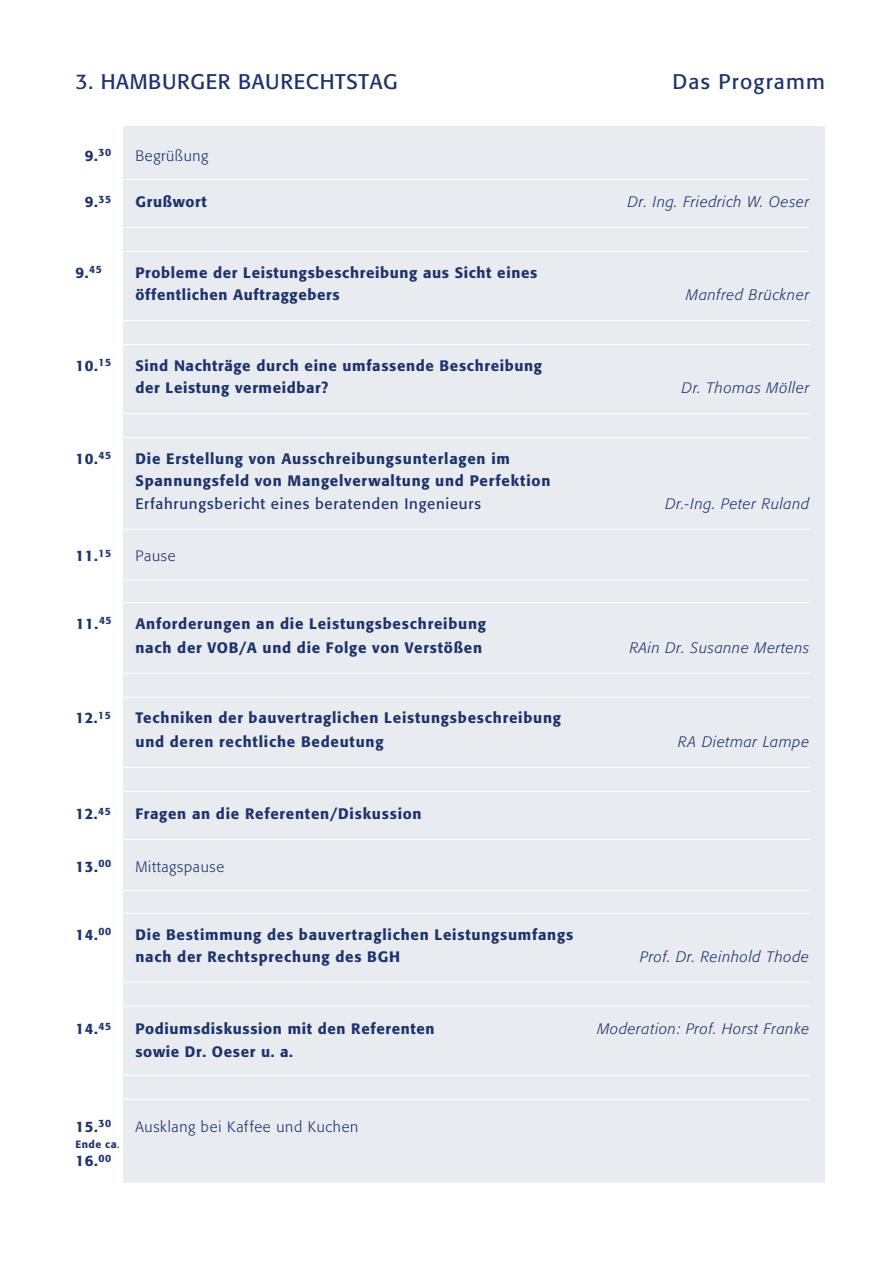
<style>
.page{position:relative;width:893px;height:1263px;background:#fff}
.page>*{position:absolute;margin:0;border:0;box-sizing:border-box;transform-origin:0 0}
.Body{font:21px "Formata BQ";letter-spacing:.035em;color:#1d336b}
.Body-2{font:21px "Formata BQ";letter-spacing:.06em;color:#1d336b}
.Thema_fett{font:500 15px/22.5px "Formata BQ";letter-spacing:.045em;color:#1d336b}
.Body-3{font:500 15px "Formata BQ";letter-spacing:.05em;color:#1d336b}
.Thema_fett-2{font:italic 300 15px "Formata BQ";letter-spacing:.045em;color:#1d336b}
.Body-4{font:300 15px "Formata BQ";letter-spacing:.045em;color:#1d336b}
.Themen_Unterpunkte{font:15px "Formata BQ";letter-spacing:.05em;color:#1d336b}
.Themen_Unterpunkte-2{font:italic 300 15px "Formata BQ";letter-spacing:.045em;color:#1d336b}
.Body-5{font:italic 300 15px "Formata BQ";letter-spacing:.045em;color:#1d336b}
.t1{font:500 10.5px "Formata BQ";letter-spacing:.045em;color:#1d336b}
.s1{font-weight:400}
</style>
<div class="page">
<div style="left:123px;top:126px;width:702px;height:1056px;background:#e8ebf0"></div>
<hr style="left:75px;top:179px;width:734px;height:1px;background:#fff">
<hr style="left:75px;top:227px;width:734px;height:1px;background:#fff">
<hr style="left:75px;top:251px;width:734px;height:1px;background:#fff">
<hr style="left:75px;top:320px;width:734px;height:1px;background:#fff">
<hr style="left:75px;top:344px;width:734px;height:1px;background:#fff">
<hr style="left:75px;top:413px;width:734px;height:1px;background:#fff">
<hr style="left:75px;top:437px;width:734px;height:1px;background:#fff">
<hr style="left:75px;top:529px;width:734px;height:1px;background:#fff">
<hr style="left:75px;top:580px;width:734px;height:1px;background:#fff">
<hr style="left:75px;top:602px;width:734px;height:1px;background:#fff">
<hr style="left:75px;top:673px;width:734px;height:1px;background:#fff">
<hr style="left:75px;top:697px;width:734px;height:1px;background:#fff">
<hr style="left:75px;top:767px;width:734px;height:1px;background:#fff">
<hr style="left:75px;top:791px;width:734px;height:1px;background:#fff">
<hr style="left:75px;top:839px;width:734px;height:1px;background:#fff">
<hr style="left:75px;top:890px;width:734px;height:1px;background:#fff">
<hr style="left:75px;top:913px;width:734px;height:1px;background:#fff">
<hr style="left:75px;top:982px;width:734px;height:1px;background:#fff">
<hr style="left:75px;top:1006px;width:734px;height:1px;background:#fff">
<hr style="left:75px;top:1075px;width:734px;height:1px;background:#fff">
<hr style="left:75px;top:1099px;width:734px;height:1px;background:#fff">
<p class="Body" style="left:75px;top:69px;width:324px">3. HAMBURGER BAURECHTSTAG</p>
<p class="Body-2" style="left:672px;top:69px;width:154px">Das Programm</p>
<p class="Body-3" style="left:85px;top:146px;width:28px">9.<sup>30</sup></p>
<p class="Body-4" style="left:135px;top:147px;width:74px">Begrüßung</p>
<p class="Thema_fett" style="left:85px;top:191px;width:28px">9.<sup>35</sup></p>
<p class="Thema_fett" style="left:135px;top:191px;width:73px">Grußwort</p>
<p class="Thema_fett-2" style="left:628px;top:193px;width:183px">Dr. Ing. Friedrich W. Oeser</p>
<p class="Thema_fett" style="left:75px;top:261px;width:28px">9.<sup>45</sup></p>
<p class="Thema_fett" style="left:135px;top:261px;width:403px">Probleme der Leistungsbeschreibung aus Sicht eines</p>
<p class="Thema_fett" style="left:135px;top:284px;width:206px">öffentlichen Auftraggebers</p>
<p class="Thema_fett-2" style="left:686px;top:286px;width:125px">Manfred Brückner</p>
<p class="Thema_fett" style="left:75px;top:354px;width:37px">10.<sup>15</sup></p>
<p class="Thema_fett" style="left:135px;top:354px;width:408px">Sind Nachträge durch eine umfassende Beschreibung</p>
<p class="Thema_fett" style="left:135px;top:377px;width:194px">der Leistung vermeidbar?</p>
<p class="Thema_fett-2" style="left:682px;top:379px;width:129px">Dr. Thomas Möller</p>
<p class="Thema_fett" style="left:75px;top:447px;width:37px">10.<sup>45</sup></p>
<p class="Thema_fett" style="left:135px;top:447px;width:376px">Die Erstellung von Ausschreibungsunterlagen im</p>
<p class="Thema_fett" style="left:135px;top:470px;width:416px">Spannungsfeld von Mangelverwaltung und Perfektion</p>
<p class="Themen_Unterpunkte" style="left:135px;top:494px;width:347px">Erfahrungsbericht eines beratenden Ingenieurs</p>
<p class="Themen_Unterpunkte-2" style="left:665px;top:495px;width:145px">Dr.-Ing. Peter Ruland</p>
<p class="Body-3" style="left:75px;top:547px;width:37px">11.<sup>15</sup></p>
<p class="Body-4" style="left:135px;top:547px;width:42px">Pause</p>
<p class="Thema_fett" style="left:76px;top:612px;width:37px">11.<sup>45</sup></p>
<p class="Thema_fett" style="left:135px;top:612px;width:352px">Anforderungen an die Leistungsbeschreibung</p>
<p class="Thema_fett" style="left:135px;top:636px;width:348px">nach der VOB/A und die Folge von Verstößen</p>
<p class="Thema_fett-2" style="left:630px;top:639px;width:181px">RAin Dr. Susanne Mertens</p>
<p class="Body-3" style="left:75px;top:709px;width:37px">12.<sup>15</sup></p>
<p class="Body-3" style="left:135px;top:709px;width:427px">Techniken der bauvertraglichen Leistungsbeschreibung</p>
<p class="Body-3" style="left:135px;top:733px;width:249px">und deren rechtliche Bedeutung</p>
<p class="Body-5" style="left:678px;top:733px;width:133px">RA Dietmar Lampe</p>
<p class="Body-3" style="left:75px;top:805px;width:37px">12.<sup>45</sup></p>
<p class="Body-3" style="left:135px;top:805px;width:288px">Fragen an die Referenten/Diskussion</p>
<p class="Body-3" style="left:75px;top:857px;width:37px">13.<sup>00</sup></p>
<p class="Body-4" style="left:135px;top:858px;width:90px">Mittagspause</p>
<p class="Thema_fett" style="left:75px;top:923px;width:37px">14.<sup>00</sup></p>
<p class="Thema_fett" style="left:135px;top:923px;width:439px">Die Bestimmung des bauvertraglichen Leistungsumfangs nach der Rechtsprechung des BGH</p>
<p class="Thema_fett-2" style="left:640px;top:948px;width:170px">Prof. Dr. Reinhold Thode</p>
<p class="Thema_fett" style="left:75px;top:1017px;width:37px">14.<sup>45</sup></p>
<p class="Thema_fett" style="left:135px;top:1017px;width:301px">Podiumsdiskussion mit den Referenten</p>
<p class="Thema_fett-2" style="left:597px;top:1020px;width:213px">Moderation: Prof. Horst Franke</p>
<p class="Thema_fett" style="left:135px;top:1040px;width:159px">sowie Dr. Oeser u. a.</p>
<p class="Thema_fett" style="left:75px;top:1115px;width:37px">15.<sup>30</sup></p>
<p class="Body-4" style="left:135px;top:1117px;width:224px">Ausklang bei Kaffee und Kuchen</p>
<p class="t1" style="left:75px;top:1138px;width:46px">Ende ca<span class="s1">.</span></p>
<p class="Thema_fett" style="left:75px;top:1149px;width:37px">16.<sup>00</sup></p>
</div>
